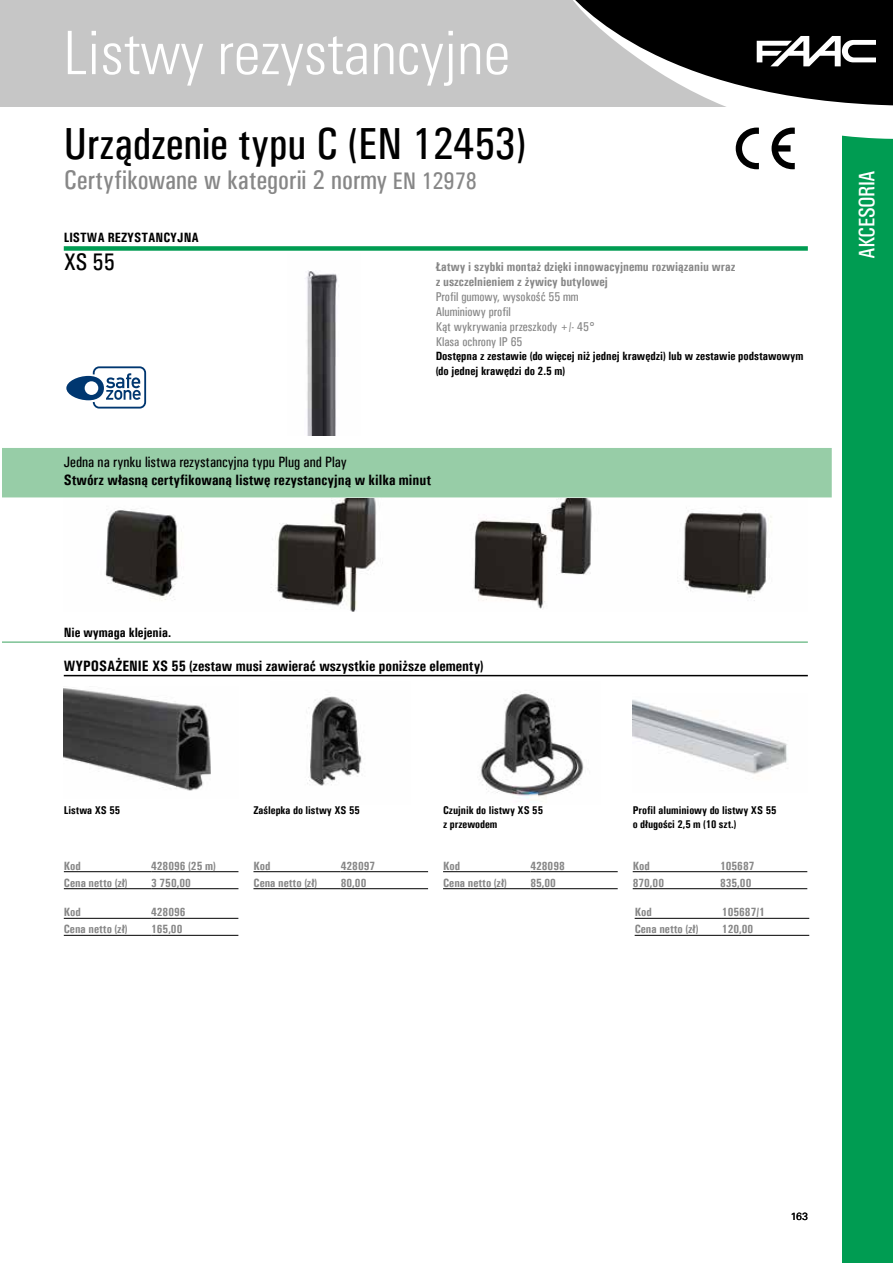
<style>
.page{position:relative;width:893px;height:1263px;background:#fff}
.page>*{position:absolute;margin:0;border:0;box-sizing:border-box;transform-origin:0 0}
.t1{font:60px "Univers Com 47 Light Cond";color:#fff}
.t2{font:45px "Univers Condensed";color:#000}
.t3{font:27px "Univers Condensed";color:#878787}
.t4{font:24px "Univers Condensed";color:#000}
.t5{font:22.5px "Univers Condensed";letter-spacing:-.025em;color:#fff}
.t6{font:700 condensed 15px "Univers";color:#000}
.t7{font:15px "Univers Condensed";color:#000}
.t8{font:700 condensed 13.5px "Univers";color:#000}
.t9{font:12.75px/15px "Univers Condensed";color:#878787}
.t10{font:700 condensed 12.75px/15px "Univers";color:#878787}
.t11{font:700 condensed 12px "Univers";color:#878787}
.t12{font:700 condensed 12px/14.4px "Univers";color:#000}
.t13{font:700 condensed 11.25px/13.5px "Univers";color:#000}
.t14{font:10.5px "Univers Com 55 Roman";color:#000}
.s1{font-size:24px}
</style>
<div class="page">
<div style="left:842px;top:114px;width:51px;height:1149px;background:#009c52"></div>
<div style="left:0;top:0;width:893px;height:106px;background:#c6c6c6"></div>
<svg style="left:564px;top:106px;width:329px;height:33px"></svg>
<svg style="left:573px;top:0;width:320px;height:106px"></svg>
<svg style="left:736px;top:128px;width:59px;height:41px"></svg>
<div style="left:64px;top:246px;width:744px;height:5px;background:#009c52"></div>
<div style="left:93px;top:366px;width:53px;height:42px;border:2px solid #003770;border-radius:6px"></div>
<svg style="left:66px;top:373px;width:75px;height:27px"></svg>
<img style="left:306px;top:270px;width:33px;height:166px">
<div style="left:0;top:448px;width:832px;height:49px;background:#97cda7"></div>
<img style="left:105px;top:499px;width:667px;height:112px">
<hr style="left:0;top:641px;width:808px;height:2px;background:#7cc294">
<hr style="left:64px;top:675px;width:744px;height:1px;background:#000">
<img style="left:64px;top:688px;width:147px;height:103px">
<hr style="left:64px;top:871px;width:87px;height:1px;background:#000">
<hr style="left:151px;top:871px;width:87px;height:1px;background:#000">
<hr style="left:64px;top:888px;width:87px;height:1px;background:#000">
<hr style="left:151px;top:888px;width:87px;height:1px;background:#000">
<img style="left:307px;top:696px;width:55px;height:90px">
<hr style="left:253px;top:871px;width:88px;height:1px;background:#000">
<hr style="left:341px;top:871px;width:87px;height:1px;background:#000">
<hr style="left:253px;top:888px;width:88px;height:1px;background:#000">
<hr style="left:341px;top:888px;width:87px;height:1px;background:#000">
<img style="left:480px;top:692px;width:104px;height:106px">
<hr style="left:443px;top:871px;width:87px;height:1px;background:#000">
<hr style="left:530px;top:871px;width:88px;height:1px;background:#000">
<hr style="left:443px;top:888px;width:87px;height:1px;background:#000">
<hr style="left:530px;top:888px;width:88px;height:1px;background:#000">
<img style="left:633px;top:699px;width:154px;height:75px">
<hr style="left:633px;top:871px;width:87px;height:1px;background:#000">
<hr style="left:720px;top:871px;width:87px;height:1px;background:#000">
<hr style="left:633px;top:888px;width:87px;height:1px;background:#000">
<hr style="left:720px;top:888px;width:87px;height:1px;background:#000">
<hr style="left:64px;top:918px;width:87px;height:1px;background:#000">
<hr style="left:151px;top:918px;width:87px;height:1px;background:#000">
<hr style="left:64px;top:935px;width:87px;height:1px;background:#000">
<hr style="left:151px;top:935px;width:87px;height:1px;background:#000">
<hr style="left:635px;top:918px;width:87px;height:1px;background:#000">
<hr style="left:722px;top:918px;width:87px;height:1px;background:#000">
<hr style="left:635px;top:935px;width:87px;height:1px;background:#000">
<hr style="left:722px;top:935px;width:87px;height:1px;background:#000">
<hr style="left:0;top:401px;width:1px;height:266px;background:#fff">
<h1 class="t1" style="left:64px;top:17px;width:448px">Listwy rezystancyjne</h1>
<h2 class="t2" style="left:64px;top:117px;width:464px">Urządzenie typu C (EN 12453)</h2>
<h3 class="t3" style="left:64px;top:164px;width:415px">Certyfikowane w kategorii 2 normy <span class="s1">EN 12978</span></h3>
<p class="t8" style="left:64px;top:229px;width:137px">LISTWA REZYSTANCYJNA</p>
<h3 class="t4" style="left:64px;top:248px;width:53px">XS 55</h3>
<p class="t10" style="left:436px;top:259px;width:301px">Łatwy i szybki montaż dzięki innowacyjnemu rozwiązaniu wraz z uszczelnieniem z żywicy butylowej</p>
<p class="t9" style="left:436px;top:289px;width:161px">Profil gumowy, wysokość 55 mm<br>Aluminiowy profil<br>Kąt wykrywania przeszkody +/- 45°<br>Klasa ochrony IP 65</p>
<p class="t12" style="left:436px;top:349px;width:369px">Dostępna z zestawie (do więcej niż jednej krawędzi) lub w zestawie podstawowym (do jednej krawędzi do 2.5 m)</p>
<p class="t7" style="left:64px;top:453px;width:285px">Jedna na rynku listwa rezystancyjna typu Plug and Play</p>
<p class="t6" style="left:64px;top:471px;width:369px">Stwórz własną certyfikowaną listwę rezystancyjną w kilka minut</p>
<h3 class="t5" style="left:853px;top:259px;width:90px;rotate:-90deg">AKCESORIA</h3>
<p class="t8" style="left:64px;top:624px;width:109px">Nie wymaga klejenia.</p>
<p class="t6" style="left:64px;top:656px;width:421px">WYPOSAŻENIE XS 55 (zestaw musi zawierać wszystkie poniższe elementy)</p>
<p class="t13" style="left:64px;top:803px;width:58px">Listwa XS 55</p>
<p class="t11" style="left:64px;top:858px;width:19px">Kod</p>
<p class="t11" style="left:151px;top:858px;width:66px">428096 (25 m)</p>
<p class="t11" style="left:64px;top:875px;width:65px">Cena netto (zł)</p>
<p class="t11" style="left:151px;top:875px;width:41px">3 750,00</p>
<p class="t11" style="left:64px;top:905px;width:19px">Kod</p>
<p class="t11" style="left:151px;top:905px;width:36px">428096</p>
<p class="t11" style="left:64px;top:922px;width:65px">Cena netto (zł)</p>
<p class="t11" style="left:151px;top:922px;width:33px">165,00</p>
<p class="t13" style="left:253px;top:803px;width:108px">Zaślepka do listwy XS 55</p>
<p class="t11" style="left:253px;top:858px;width:19px">Kod</p>
<p class="t11" style="left:341px;top:858px;width:36px">428097</p>
<p class="t11" style="left:253px;top:875px;width:65px">Cena netto (zł)</p>
<p class="t11" style="left:341px;top:875px;width:27px">80,00</p>
<p class="t13" style="left:443px;top:803px;width:101px">Czujnik do listwy XS 55 z przewodem</p>
<p class="t11" style="left:443px;top:858px;width:19px">Kod</p>
<p class="t11" style="left:530px;top:858px;width:36px">428098</p>
<p class="t11" style="left:443px;top:875px;width:65px">Cena netto (zł)</p>
<p class="t11" style="left:530px;top:875px;width:27px">85,00</p>
<p class="t13" style="left:633px;top:803px;width:145px">Profil aluminiowy do listwy XS 55 o długości 2,5 m (10 szt.)</p>
<p class="t11" style="left:633px;top:858px;width:19px">Kod</p>
<p class="t11" style="left:720px;top:858px;width:36px">105687</p>
<p class="t11" style="left:633px;top:875px;width:33px">870,00</p>
<p class="t11" style="left:720px;top:875px;width:33px">835,00</p>
<p class="t11" style="left:635px;top:905px;width:19px">Kod</p>
<p class="t11" style="left:722px;top:905px;width:44px">105687/1</p>
<p class="t11" style="left:635px;top:922px;width:65px">Cena netto (zł)</p>
<p class="t11" style="left:722px;top:922px;width:33px">120,00</p>
<p class="t14" style="left:791px;top:1209px;width:19px">163</p>
</div>
